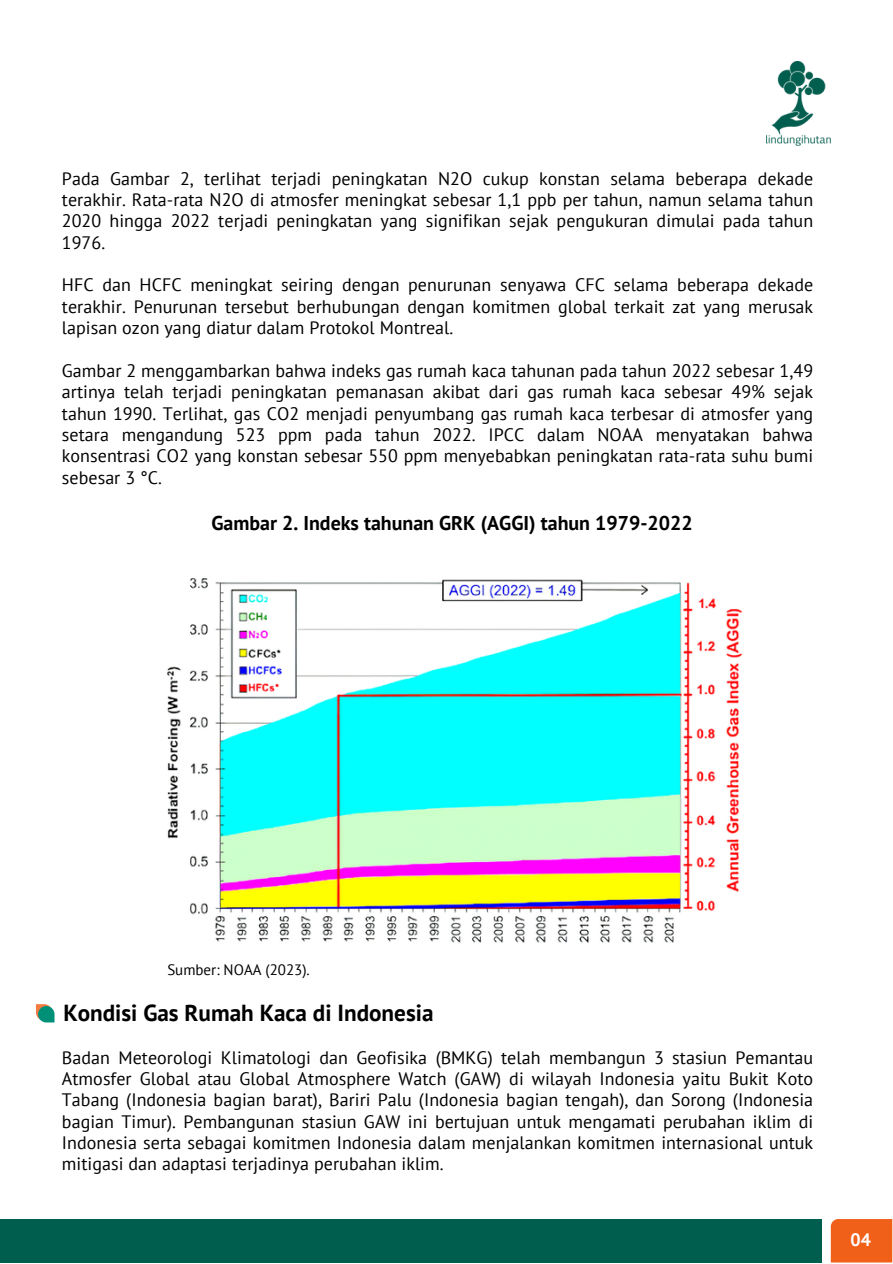
<style>
.page{position:relative;width:893px;height:1264px;background:#fff}
.page>*{position:absolute;margin:0;border:0;box-sizing:border-box;transform-origin:0 0}
.t1{font:700 23.1px "PT Sans";color:#000}
.t2{font:700 19.95px "PT Sans";color:#000}
.t3{font:18px/21.3px "PT Sans";letter-spacing:.005em;color:#000;text-align:justify}
.t4{font:700 18px "PT Sans";color:#fff}
.t5{font:15px "PT Sans";color:#000}
</style>
<div class="page">
<div style="left:0;top:1218px;width:821px;height:44px;background:#005e4e"></div>
<div style="left:830px;top:1219px;width:62px;height:43px;background:#f06019"></div>
<img style="left:766px;top:61px;width:64px;height:85px">
<svg style="left:36px;top:1004px;width:18px;height:18px"></svg>
<img style="left:167px;top:578px;width:576px;height:365px">
<p class="t3" style="left:62px;top:167px;width:752px">Pada Gambar 2, terlihat terjadi peningkatan N2O cukup konstan selama beberapa dekade terakhir. Rata-rata N2O di atmosfer meningkat sebesar 1,1 ppb per tahun, namun selama tahun 2020 hingga 2022 terjadi peningkatan yang signifikan sejak pengukuran dimulai pada tahun 1976.</p>
<p class="t3" style="left:62px;top:274px;width:752px">HFC dan HCFC meningkat seiring dengan penurunan senyawa CFC selama beberapa dekade terakhir. Penurunan tersebut berhubungan dengan komitmen global terkait zat yang merusak lapisan ozon yang diatur dalam Protokol Montreal.</p>
<p class="t3" style="left:62px;top:359px;width:752px">Gambar 2 menggambarkan bahwa indeks gas rumah kaca tahunan pada tahun 2022 sebesar 1,49 artinya telah terjadi peningkatan pemanasan akibat dari gas rumah kaca sebesar 49% sejak tahun 1990. Terlihat, gas CO2 menjadi penyumbang gas rumah kaca terbesar di atmosfer yang setara mengandung 523 ppm pada tahun 2022. IPCC dalam NOAA menyatakan bahwa konsentrasi CO2 yang konstan sebesar 550 ppm menyebabkan peningkatan rata-rata suhu bumi sebesar 3 °C.</p>
<p class="t2" style="left:211px;top:509px;width:482px">Gambar 2. Indeks tahunan GRK (AGGI) tahun 1979-2022</p>
<p class="t5" style="left:167px;top:959px;width:144px">Sumber: NOAA (2023).</p>
<p class="t1" style="left:63px;top:997px;width:371px">Kondisi Gas Rumah Kaca di Indonesia</p>
<p class="t3" style="left:62px;top:1046px;width:752px">Badan Meteorologi Klimatologi dan Geofisika (BMKG) telah membangun 3 stasiun Pemantau Atmosfer Global atau Global Atmosphere Watch (GAW) di wilayah Indonesia yaitu Bukit Koto Tabang (Indonesia bagian barat), Bariri Palu (Indonesia bagian tengah), dan Sorong (Indonesia bagian Timur). Pembangunan stasiun GAW ini bertujuan untuk mengamati perubahan iklim di Indonesia serta sebagai komitmen Indonesia dalam menjalankan komitmen internasional untuk mitigasi dan adaptasi terjadinya perubahan iklim.</p>
<p class="t4" style="left:850px;top:1227px;width:22px">04</p>
</div>
